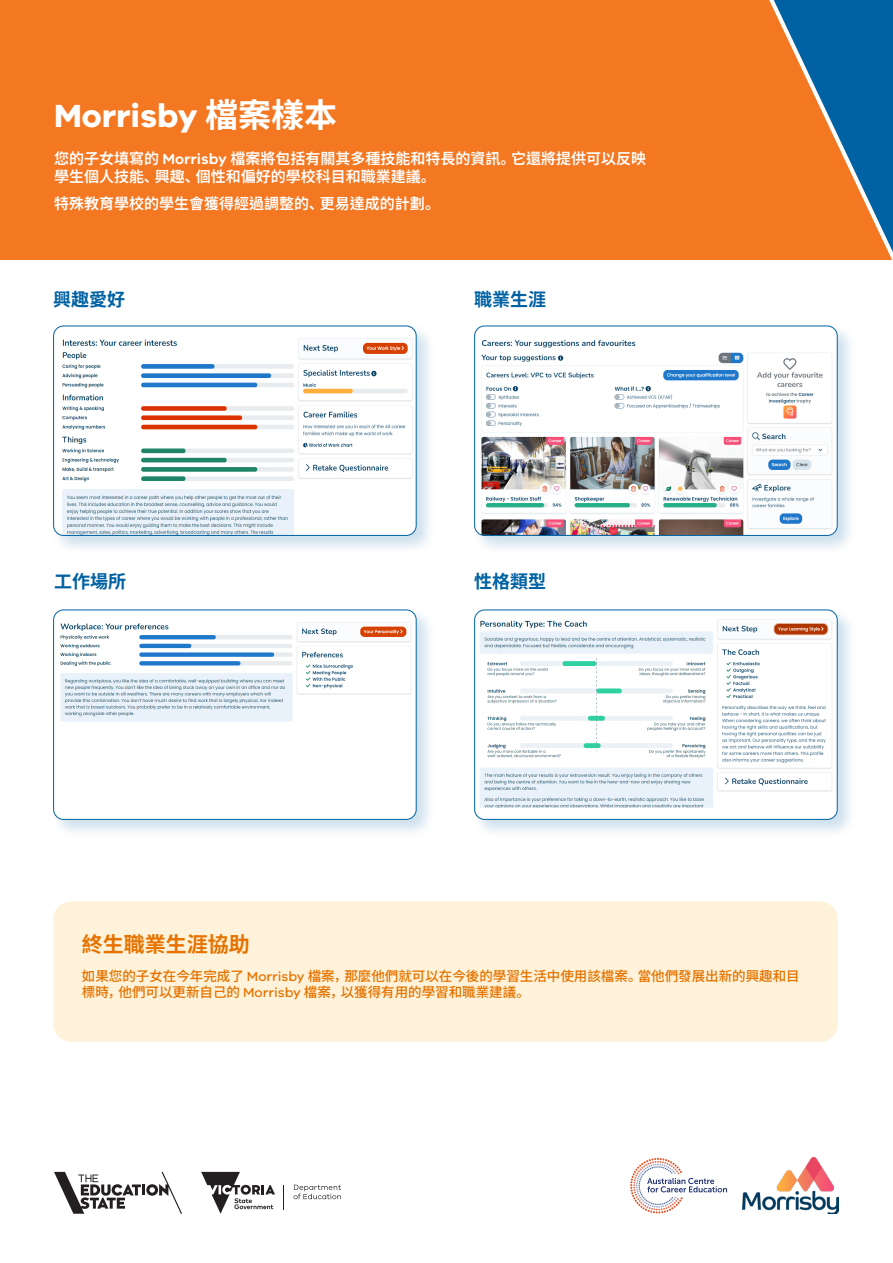
<style>
.page{position:relative;width:893px;height:1263px;background:#fff}
.page>*{position:absolute;margin:0;border:0;box-sizing:border-box;transform-origin:0 0}
.t1{font:700 33px "VIC";color:#fff}
.t2{font:700 21px "Noto Sans TC";color:#e67300}
.t3{font:700 18px "Noto Sans TC";color:#0062a3}
.t4{font:600 15px/18px "Noto Sans TC";color:#fff}
.t5{font:500 13.5px/16.5px "Noto Sans TC";color:#e67300}
.s1{font-family:"Noto Sans TC"}
.s2{font-family:"VIC"}
.s3{font-family:"Noto Sans SC";font-weight:100}
</style>
<div class="page">
<div style="left:53px;top:901px;width:785px;height:141px;background:#fef3da;border-radius:18px"></div>
<div style="left:0;top:0;width:635px;height:260px;background:#f47721"></div>
<svg style="left:635px;top:0;width:258px;height:260px;background:#bd7441"></svg>
<div style="left:50px;top:322px;width:386px;height:233px;background:#0062a3;opacity:.2"></div>
<div style="left:54px;top:326px;width:362px;height:209px;background:#fff;border-radius:10px"></div>
<img style="left:56px;top:332px;width:360px;height:203px">
<div style="left:53px;top:326px;width:364px;height:210px;border:1px solid #0062a3;border-radius:10px"></div>
<div style="left:471px;top:322px;width:386px;height:233px;background:#0062a3;opacity:.2"></div>
<div style="left:475px;top:326px;width:362px;height:209px;background:#fff;border-radius:10px"></div>
<img style="left:475px;top:340px;width:362px;height:195px">
<div style="left:474px;top:326px;width:364px;height:210px;border:1px solid #0062a3;border-radius:10px"></div>
<div style="left:50px;top:606px;width:386px;height:233px;background:#0062a3;opacity:.2"></div>
<div style="left:54px;top:610px;width:362px;height:209px;background:#fff;border-radius:10px"></div>
<img style="left:60px;top:616px;width:355px;height:106px">
<div style="left:53px;top:609px;width:364px;height:211px;border:1px solid #0062a3;border-radius:10px"></div>
<div style="left:471px;top:606px;width:386px;height:233px;background:#0062a3;opacity:.2"></div>
<div style="left:475px;top:610px;width:362px;height:209px;background:#fff;border-radius:10px"></div>
<img style="left:475px;top:613px;width:362px;height:195px">
<div style="left:474px;top:609px;width:364px;height:211px;border:1px solid #0062a3;border-radius:10px"></div>
<svg style="left:54px;top:1172px;width:128px;height:42px"></svg>
<svg style="left:201px;top:1172px;width:74px;height:42px"></svg>
<svg style="left:294px;top:1185px;width:47px;height:14px"></svg>
<svg style="left:630px;top:1158px;width:97px;height:55px"></svg>
<img style="left:742px;top:1158px;width:97px;height:55px">
<h1 class="t1" style="left:54px;top:96px;width:285px">Morrisby <span class="s1">檔案樣本</span></h1>
<p class="t4" style="left:54px;top:150px;width:594px">您的子女填寫的 <span class="s2">Morrisby</span> 檔案將包括有關其多種技能和特長的資訊<span class="s3">。</span>它還將提供可以反映學生個人技能<span class="s3">、</span>興趣<span class="s3">、</span>個性和偏好的學校科目和職業建議<span class="s3">。</span></p>
<p class="t4" style="left:54px;top:194px;width:388px">特殊教育學校的學生會獲得經過調整的<span class="s3">、</span>更易達成的計劃<span class="s3">。</span></p>
<p class="t3" style="left:53px;top:289px;width:74px">興趣愛好</p>
<p class="t3" style="left:474px;top:289px;width:73px">職業生涯</p>
<p class="t3" style="left:54px;top:571px;width:73px">工作場所</p>
<p class="t3" style="left:474px;top:571px;width:73px">性格類型</p>
<h2 class="t2" style="left:82px;top:932px;width:169px">終生職業生涯協助</h2>
<p class="t5" style="left:82px;top:968px;width:719px">如果您的子女在今年完成了 <span class="s2">Morrisby</span> 檔案<span class="s3">，</span>那麼他們就可以在今後的學習生活中使用該檔案<span class="s3">。</span>當他們發展出新的興趣和目標時<span class="s3">，</span>他們可以更新自己的 <span class="s2">Morrisby</span> 檔案<span class="s3">，</span>以獲得有用的學習和職業建議<span class="s3">。</span></p>
</div>
